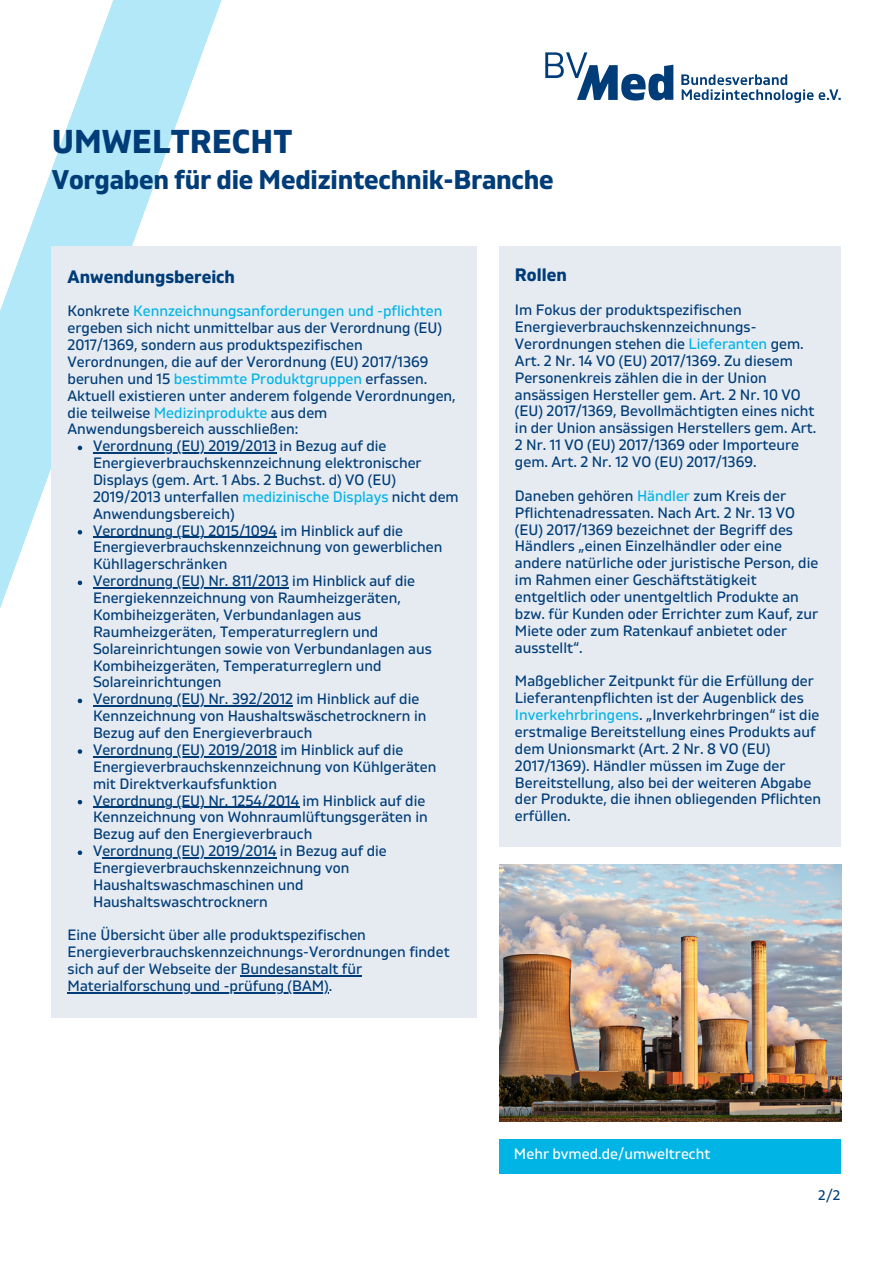
<style>
.page{position:relative;width:893px;height:1264px;background:#fff}
.page>*{position:absolute;margin:0;border:0;box-sizing:border-box;transform-origin:0 0}
.t1{font:700 33px "Gilam";color:#003c78}
.t2{font:700 27px "Gilam";letter-spacing:-.01em;color:#003c78}
.t3{font:700 18px "Gilam";color:#003c78}
.t4{font:15px/16.8px "Gilam";color:#003c78}
.t5{font:15px "Gilam";color:#fff}
.t6{font:15px "The Sans OT5 Plain";color:#003c78}
.s1{color:#00b4e6}
</style>
<div class="page">
<svg style="left:0;top:0;width:462px;height:1018px"></svg>
<div style="left:52px;top:246px;width:424px;height:771px;background:#e5ebf1"></div>
<svg style="left:78px;top:445px;width:4px;height:5px"></svg>
<hr style="left:93px;top:452px;width:183px;height:1px;background:#003c78">
<svg style="left:78px;top:530px;width:4px;height:4px"></svg>
<hr style="left:93px;top:536px;width:184px;height:2px;background:#003c78">
<svg style="left:78px;top:580px;width:4px;height:5px"></svg>
<hr style="left:93px;top:587px;width:196px;height:1px;background:#003c78">
<svg style="left:78px;top:698px;width:4px;height:5px"></svg>
<hr style="left:93px;top:705px;width:200px;height:1px;background:#003c78">
<svg style="left:78px;top:749px;width:4px;height:4px"></svg>
<hr style="left:93px;top:756px;width:184px;height:1px;background:#003c78">
<svg style="left:78px;top:800px;width:4px;height:4px"></svg>
<hr style="left:93px;top:806px;width:206px;height:1px;background:#003c78">
<svg style="left:78px;top:850px;width:4px;height:5px"></svg>
<hr style="left:102px;top:857px;width:174px;height:1px;background:#003c78">
<hr style="left:240px;top:975px;width:122px;height:1px;background:#003c78">
<hr style="left:68px;top:992px;width:261px;height:1px;background:#003c78">
<div style="left:499px;top:246px;width:341px;height:601px;background:#e5ebf1"></div>
<svg style="left:681px;top:74px;width:159px;height:29px"></svg>
<svg style="left:545px;top:52px;width:128px;height:48px"></svg>
<img style="left:499px;top:864px;width:342px;height:257px">
<div style="left:499px;top:1139px;width:341px;height:34px;background:#00b4e6"></div>
<p class="t1" style="left:52px;top:122px;width:242px">UMWELTRECHT</p>
<p class="t2" style="left:52px;top:163px;width:503px">Vorgaben für die Medizintechnik-Branche</p>
<p class="t3" style="left:68px;top:266px;width:169px">Anwendungsbereich</p>
<p class="t4" style="left:68px;top:303px;width:390px">Konkrete <span class="s1">Kennzeichnungsanforderungen und -pflichten </span>ergeben sich nicht unmittelbar aus der Verordnung (EU)<br>2017/1369, sondern aus produktspezifischen Verordnungen, die auf der Verordnung (EU) 2017/1369 beruhen und 15 <span class="s1">bestimmte Produktgruppen</span> erfassen.<br>Aktuell existieren unter anderem folgende Verordnungen, die teilweise <span class="s1">Medizinprodukte</span> aus dem Anwendungsbereich ausschließen:</p>
<p class="t4" style="left:93px;top:438px;width:367px">Verordnung (EU) 2019/2013 in Bezug auf die Energieverbrauchskennzeichnung elektronischer Displays (gem. Art. 1 Abs. 2 Buchst. d) VO (EU)<br>2019/2013 unterfallen <span class="s1">medizinische Displays</span> nicht dem Anwendungsbereich)</p>
<p class="t4" style="left:93px;top:522px;width:351px">Verordnung (EU) 2015/1094 im Hinblick auf die<br>Energieverbrauchskennzeichnung von gewerblichen<br>Kühllagerschränken</p>
<p class="t4" style="left:93px;top:573px;width:340px">Verordnung (EU) Nr. 811/2013 im Hinblick auf die Energiekennzeichnung von Raumheizgeräten, Kombiheizgeräten, Verbundanlagen aus Raumheizgeräten, Temperaturreglern und Solareinrichtungen sowie von Verbundanlagen aus Kombiheizgeräten, Temperaturreglern und Solareinrichtungen</p>
<p class="t4" style="left:93px;top:691px;width:335px">Verordnung (EU) Nr. 392/2012 im Hinblick auf die<br>Kennzeichnung von Haushaltswäschetrocknern in<br>Bezug auf den Energieverbrauch</p>
<p class="t4" style="left:93px;top:741px;width:345px">Verordnung (EU) 2019/2018 im Hinblick auf die<br>Energieverbrauchskennzeichnung von Kühlgeräten mit Direktverkaufsfunktion</p>
<p class="t4" style="left:93px;top:792px;width:336px">Verordnung (EU) Nr. 1254/2014 im Hinblick auf die<br>Kennzeichnung von Wohnraumlüftungsgeräten in<br>Bezug auf den Energieverbrauch</p>
<p class="t4" style="left:93px;top:843px;width:295px">Verordnung (EU) 2019/2014 in Bezug auf die Energieverbrauchskennzeichnung von Haushaltswaschmaschinen und Haushaltswaschtrocknern</p>
<p class="t4" style="left:68px;top:927px;width:383px">Eine Übersicht über alle produktspezifischen Energieverbrauchskennzeichnungs-Verordnungen findet sich auf der Webseite der Bundesanstalt für Materialforschung und -prüfung (BAM).</p>
<p class="t3" style="left:515px;top:264px;width:53px">Rollen</p>
<p class="t4" style="left:515px;top:302px;width:303px">Im Fokus der produktspezifischen Energieverbrauchskennzeichnungs-Verordnungen stehen die <span class="s1">Lieferanten</span> gem.<br>Art. 2 Nr. 14 VO (EU) 2017/1369. Zu diesem Personenkreis zählen die in der Union ansässigen Hersteller gem. Art. 2 Nr. 10 VO (EU) 2017/1369, Bevollmächtigten eines nicht in der Union ansässigen Herstellers gem. Art.<br>2 Nr. 11 VO (EU) 2017/1369 oder Importeure gem. Art. 2 Nr. 12 VO (EU) 2017/1369.</p>
<p class="t4" style="left:515px;top:487px;width:305px">Daneben gehören <span class="s1">Händler</span> zum Kreis der Pflichtenadressaten. Nach Art. 2 Nr. 13 VO (EU) 2017/1369 bezeichnet der Begriff des Händlers „einen Einzelhändler oder eine andere natürliche oder juristische Person, die im Rahmen einer Geschäftstätigkeit entgeltlich oder unentgeltlich Produkte an bzw. für Kunden oder Errichter zum Kauf, zur Miete oder zum Ratenkauf anbietet oder ausstellt“.</p>
<p class="t4" style="left:515px;top:673px;width:308px">Maßgeblicher Zeitpunkt für die Erfüllung der Lieferantenpflichten ist der Augenblick des <span class="s1">Inverkehrbringens</span>. „Inverkehrbringen“ ist die erstmalige Bereitstellung eines Produkts auf dem Unionsmarkt (Art. 2 Nr. 8 VO (EU)<br>2017/1369). Händler müssen im Zuge der Bereitstellung, also bei der weiteren Abgabe der Produkte, die ihnen obliegenden Pflichten erfüllen.</p>
<p class="t5" style="left:514px;top:1145px;width:198px">Mehr bvmed.de/umweltrecht</p>
<p class="t6" style="left:817px;top:1185px;width:25px">2/2</p>
</div>
